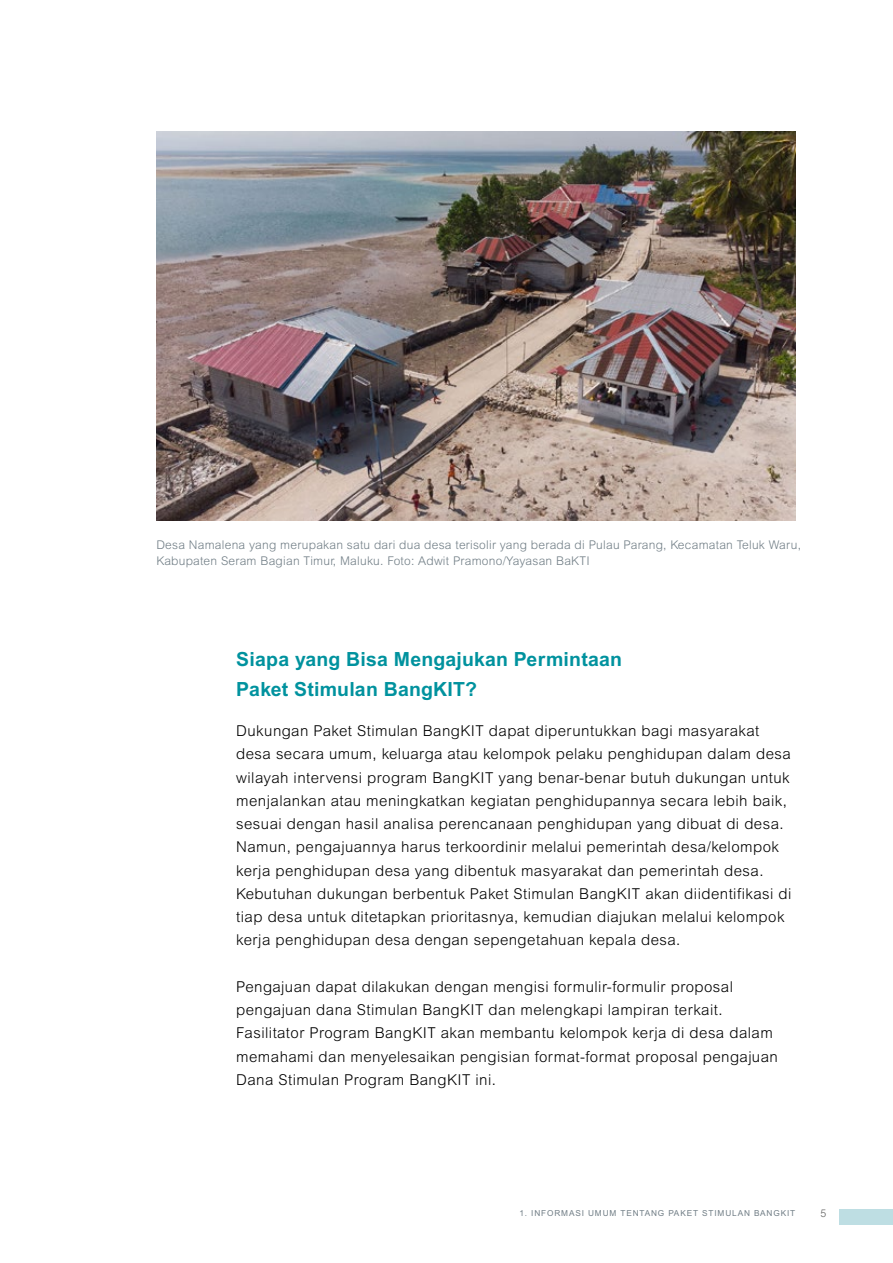
<style>
.page{position:relative;width:893px;height:1263px;background:#fff}
.page>*{position:absolute;margin:0;border:0;box-sizing:border-box;transform-origin:0 0}
.t1{font:700 19.5px/29.2px "Arial MT Pro";letter-spacing:.01em;color:#00929e}
.t2{font:300 15px/23.2px "Arial MT Pro";letter-spacing:.03em;color:#000}
.t3{font:300 12px/16.5px "Arial MT Pro";letter-spacing:.02em;color:#717e86}
.t4{font:300 10.5px "Arial MT Pro";color:#575756}
.t5{font:8.25px "Arial MT Pro";letter-spacing:.105em;color:#717e86}
</style>
<div class="page">
<div style="left:839px;top:1209px;width:54px;height:16px;background:#bedee3"></div>
<img style="left:156px;top:132px;width:639px;height:388px">
<p class="t3" style="left:156px;top:536px;width:646px">Desa Namalena yang merupakan satu dari dua desa terisolir yang berada di Pulau Parang, Kecamatan Teluk Waru,<br>Kabupaten Seram Bagian Timur, Maluku. Foto: Adwit Pramono/Yayasan BaKTI</p>
<h1 class="t1" style="left:236px;top:645px;width:387px">Siapa yang Bisa Mengajukan Permintaan<br>Paket Stimulan BangKIT?</h1>
<p class="t2" style="left:236px;top:719px;width:557px">Dukungan Paket Stimulan BangKIT dapat diperuntukkan bagi masyarakat desa secara umum, keluarga atau kelompok pelaku penghidupan dalam desa wilayah intervensi program BangKIT yang benar-benar butuh dukungan untuk menjalankan atau meningkatkan kegiatan penghidupannya secara lebih baik, sesuai dengan hasil analisa perencanaan penghidupan yang dibuat di desa.<br>Namun, pengajuannya harus terkoordinir melalui pemerintah desa/kelompok kerja penghidupan desa yang dibentuk masyarakat dan pemerintah desa.<br>Kebutuhan dukungan berbentuk Paket Stimulan BangKIT akan diidentifikasi di tiap desa untuk ditetapkan prioritasnya, kemudian diajukan melalui kelompok kerja penghidupan desa dengan sepengetahuan kepala desa.</p>
<p class="t2" style="left:236px;top:975px;width:543px">Pengajuan dapat dilakukan dengan mengisi formulir-formulir proposal pengajuan dana Stimulan BangKIT dan melengkapi lampiran terkait.<br>Fasilitator Program BangKIT akan membantu kelompok kerja di desa dalam memahami dan menyelesaikan pengisian format-format proposal pengajuan Dana Stimulan Program BangKIT ini.</p>
<p class="t5" style="left:519px;top:1209px;width:277px">1. INFORMASI UMUM TENTANG PAKET STIMULAN BANGKIT</p>
<p class="t4" style="left:820px;top:1207px;width:7px">5</p>
</div>
